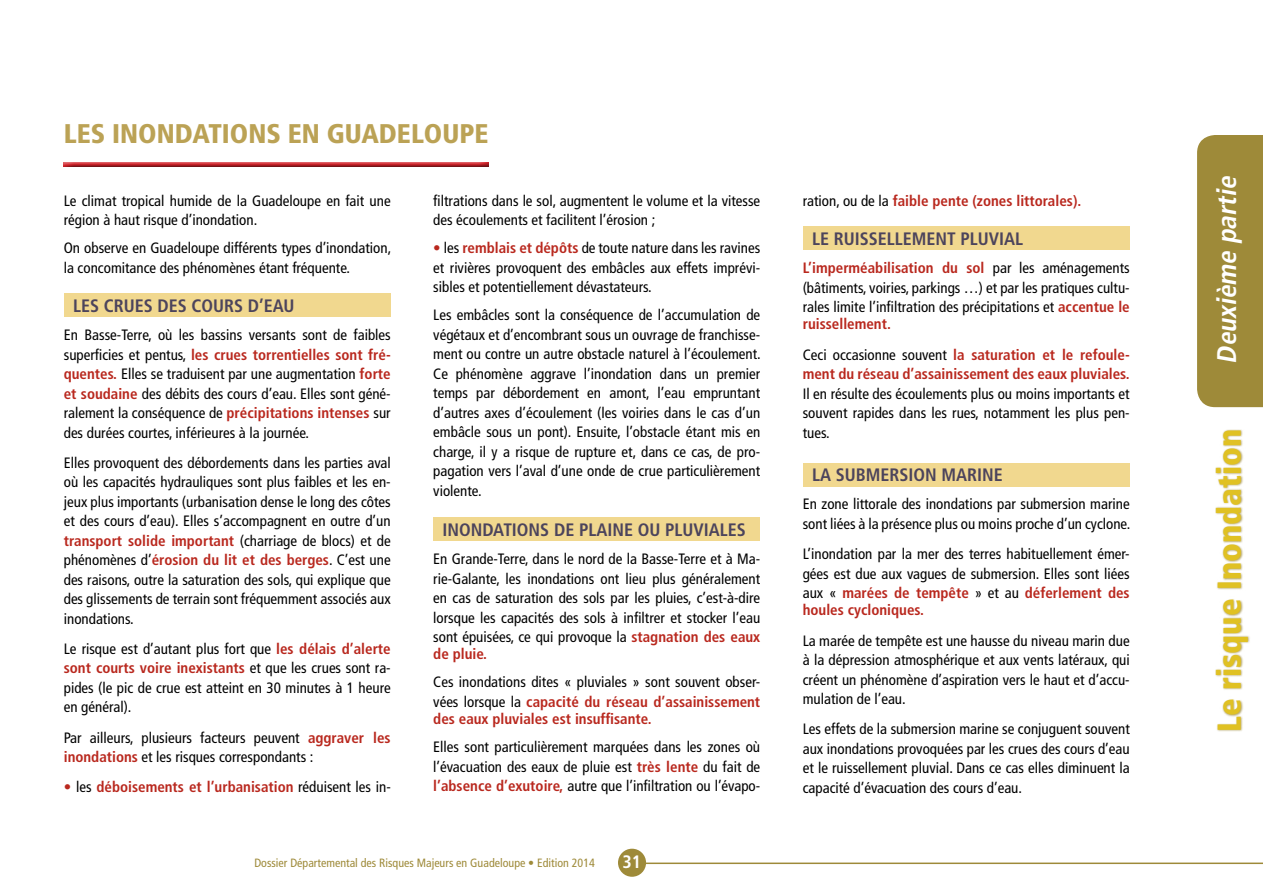
<style>
.page{position:relative;width:1263px;height:893px;background:#fff}
.page>*{position:absolute;margin:0;border:0;box-sizing:border-box;transform-origin:0 0}
.t1{font:900 condensed 33px "Frutiger";color:#e0c123}
.t2{font:900 condensed 27px "Frutiger";color:#bba255}
.t3{font:italic 700 condensed 27px "Frutiger";color:#fff}
.t4{font:700 condensed 18px "Frutiger";color:#4c445c}
.t5{font:700 condensed 18px "Frutiger";color:#fff}
.t6{font:condensed 15px/19.5px "Frutiger";color:#000;text-align:justify}
.t7{font:700 condensed 15px/30.6px "Frutiger";color:#b9281e}
.t8{font:condensed 12px "Frutiger";color:#9e8a39}
.s1{font-weight:700;color:#b9281e}
.s2{font-weight:400;color:#000}
</style>
<div class="page">
<hr style="left:645px;top:862px;width:618px;height:2px;background:#9e8a39">
<div style="left:618px;top:849px;width:28px;height:28px;background:#9e8a39;border-radius:50%"></div>
<div style="left:803px;top:463px;width:327px;height:24px;background:#f1d88f"></div>
<div style="left:803px;top:226px;width:327px;height:24px;background:#f1d88f"></div>
<div style="left:433px;top:517px;width:327px;height:23px;background:#f1d88f"></div>
<div style="left:1197px;top:135px;width:66px;height:272px;background:#9e8a39"></div>
<div style="left:1215px;top:429px;width:35px;height:302px;background:#9e8a39;opacity:.75"></div>
<div style="left:64px;top:293px;width:327px;height:24px;background:#f1d88f"></div>
<div style="left:63px;top:160px;width:428px;height:8px;background:#000;opacity:.75"></div>
<h2 class="t2" style="left:64px;top:118px;width:426px">LES INONDATIONS EN GUADELOUPE</h2>
<p class="t6" style="left:64px;top:191px;width:328px">Le climat tropical humide de la Guadeloupe en fait une région à haut risque d’inondation.</p>
<p class="t6" style="left:64px;top:239px;width:329px">On observe en Guadeloupe différents types d’inondation, la concomitance des phénomènes étant fréquente.</p>
<p class="t4" style="left:73px;top:295px;width:42px">Les crues</p>
<p class="t4" style="left:157px;top:295px;width:11px">des</p>
<p class="t4" style="left:191px;top:295px;width:11px">cours</p>
<p class="t4" style="left:248px;top:295px;width:27px">d’eau</p>
<p class="t6" style="left:64px;top:325px;width:328px">En Basse-Terre, où les bassins versants sont de faibles superficies et pentus, <span class="s1">les crues torrentielles sont fré&shy;quentes.</span> Elles se traduisent par une augmentation <span class="s1">forte et soudaine</span> des débits des cours d’eau. Elles sont géné&shy;ralement la conséquence de <span class="s1">précipitations intenses</span> sur des durées courtes, inférieures à la journée.</p>
<p class="t6" style="left:64px;top:453px;width:328px">Elles provoquent des débordements dans les parties aval où les capacités hydrauliques sont plus faibles et les en&shy;jeux plus importants (urbanisation dense le long des côtes et des cours d’eau). Elles s’accompagnent en outre d’un <span class="s1">transport solide important</span> (charriage de blocs) et de phénomènes d’<span class="s1">érosion du lit et des berges</span>. C’est une des raisons, outre la saturation des sols, qui explique que des glissements de terrain sont fréquemment associés aux inondations.</p>
<p class="t6" style="left:64px;top:639px;width:328px">Le risque est d’autant plus fort que <span class="s1">les délais d’alerte sont courts voire inexistants</span> et que les crues sont ra&shy;pides (le pic de crue est atteint en 30 minutes à 1 heure en général).</p>
<p class="t6" style="left:64px;top:728px;width:328px">Par ailleurs, plusieurs facteurs peuvent <span class="s1">aggraver les inondations</span> et les risques correspondants :</p>
<p class="t7" style="left:64px;top:772px;width:328px">• <span class="s2">les</span> déboisements et l’urbanisation <span class="s2">réduisent les in-</span></p>
<p class="t6" style="left:433px;top:191px;width:328px">filtrations dans le sol, augmentent le volume et la vitesse des écoulements et facilitent l’érosion ;</p>
<p class="t6" style="left:433px;top:239px;width:328px"><span class="s1">•</span> les <span class="s1">remblais et dépôts</span> de toute nature dans les ravines et rivières provoquent des embâcles aux effets imprévi&shy;sibles et potentiellement dévastateurs.</p>
<p class="t6" style="left:433px;top:306px;width:329px">Les embâcles sont la conséquence de l’accumulation de végétaux et d’encombrant sous un ouvrage de franchisse&shy;ment ou contre un autre obstacle naturel à l’écoulement.<br>Ce phénomène aggrave l’inondation dans un premier temps par débordement en amont, l’eau empruntant d’autres axes d’écoulement (les voiries dans le cas d’un embâcle sous un pont). Ensuite, l’obstacle étant mis en charge, il y a risque de rupture et, dans ce cas, de pro&shy;pagation vers l’aval d’une onde de crue particulièrement violente.</p>
<p class="t4" style="left:443px;top:519px;width:16px">Inondations</p>
<p class="t4" style="left:554px;top:519px;width:35px">de plaine</p>
<p class="t4" style="left:638px;top:519px;width:38px">ou pluviales</p>
<p class="t6" style="left:433px;top:549px;width:328px">En Grande-Terre, dans le nord de la Basse-Terre et à Ma&shy;rie-Galante, les inondations ont lieu plus généralement en cas de saturation des sols par les pluies, c’est-à-dire lorsque les capacités des sols à infiltrer et stocker l’eau sont épuisées, ce qui provoque la <span class="s1">stagnation des eaux</span></p>
<p class="t7" style="left:433px;top:639px;width:55px">de pluie.</p>
<p class="t6" style="left:433px;top:672px;width:328px">Ces inondations dites « pluviales » sont souvent obser&shy;vées lorsque la <span class="s1">capacité du réseau d’assainissement</span></p>
<p class="t7" style="left:433px;top:703px;width:220px">des eaux pluviales est insuffisante.</p>
<p class="t6" style="left:433px;top:737px;width:328px">Elles sont particulièrement marquées dans les zones où l’évacuation des eaux de pluie est <span class="s1">très lente</span> du fait de <span class="s1">l’absence d’exutoire,</span> autre que l’infiltration ou l’évapo-</p>
<p class="t8" style="left:254px;top:855px;width:342px">Dossier Départemental des Risques Majeurs en Guadeloupe • Edition 2014</p>
<p class="t5" style="left:622px;top:851px;width:20px">31</p>
<p class="t7" style="left:803px;top:185px;width:280px"><span class="s2">ration, ou de la</span> faible pente (zones littorales).</p>
<p class="t4" style="left:812px;top:228px;width:32px">Le ruisselle</p>
<p class="t4" style="left:912px;top:228px;width:25px">ment</p>
<p class="t4" style="left:960px;top:228px;width:10px">pluvial</p>
<p class="t6" style="left:803px;top:258px;width:328px"><span class="s1">L’imperméabilisation du sol</span> par les aménagements (bâtiments, voiries, parkings …) et par les pratiques cultu&shy;rales limite l’infiltration des précipitations et <span class="s1">accentue le</span></p>
<p class="t7" style="left:803px;top:309px;width:328px">ruissellement.<br><span class="s2">Ceci occasionne souvent</span> la saturation et le refoule-</p>
<p class="t7" style="left:803px;top:359px;width:328px">ment du réseau d’assainissement des eaux pluviales.</p>
<p class="t6" style="left:803px;top:384px;width:328px">Il en résulte des écoulements plus ou moins importants et souvent rapides dans les rues, notamment les plus pen&shy;tues.</p>
<p class="t4" style="left:812px;top:465px;width:79px">La submersion</p>
<p class="t4" style="left:941px;top:465px;width:25px">marine</p>
<p class="t6" style="left:803px;top:495px;width:329px">En zone littorale des inondations par submersion marine sont liées à la présence plus ou moins proche d’un cyclone.</p>
<p class="t6" style="left:803px;top:544px;width:328px">L’inondation par la mer des terres habituellement émer&shy;gées est due aux vagues de submersion. Elles sont liées aux « <span class="s1">marées de tempête</span> » et au <span class="s1">déferlement des</span></p>
<p class="t7" style="left:803px;top:595px;width:123px">houles cycloniques.</p>
<p class="t6" style="left:803px;top:631px;width:328px">La marée de tempête est une hausse du niveau marin due à la dépression atmosphérique et aux vents latéraux, qui créent un phénomène d’aspiration vers le haut et d’accu&shy;mulation de l’eau.</p>
<p class="t6" style="left:803px;top:719px;width:328px">Les effets de la submersion marine se conjuguent souvent aux inondations provoquées par les crues des cours d’eau et le ruissellement pluvial. Dans ce cas elles diminuent la capacité d’évacuation des cours d’eau.</p>
<h2 class="t3" style="left:1211px;top:363px;width:194px;rotate:-90deg">Deuxième partie</h2>
<h1 class="t1" style="left:1209px;top:732px;width:305px;rotate:-90deg">Le risque Inondation</h1>
</div>
